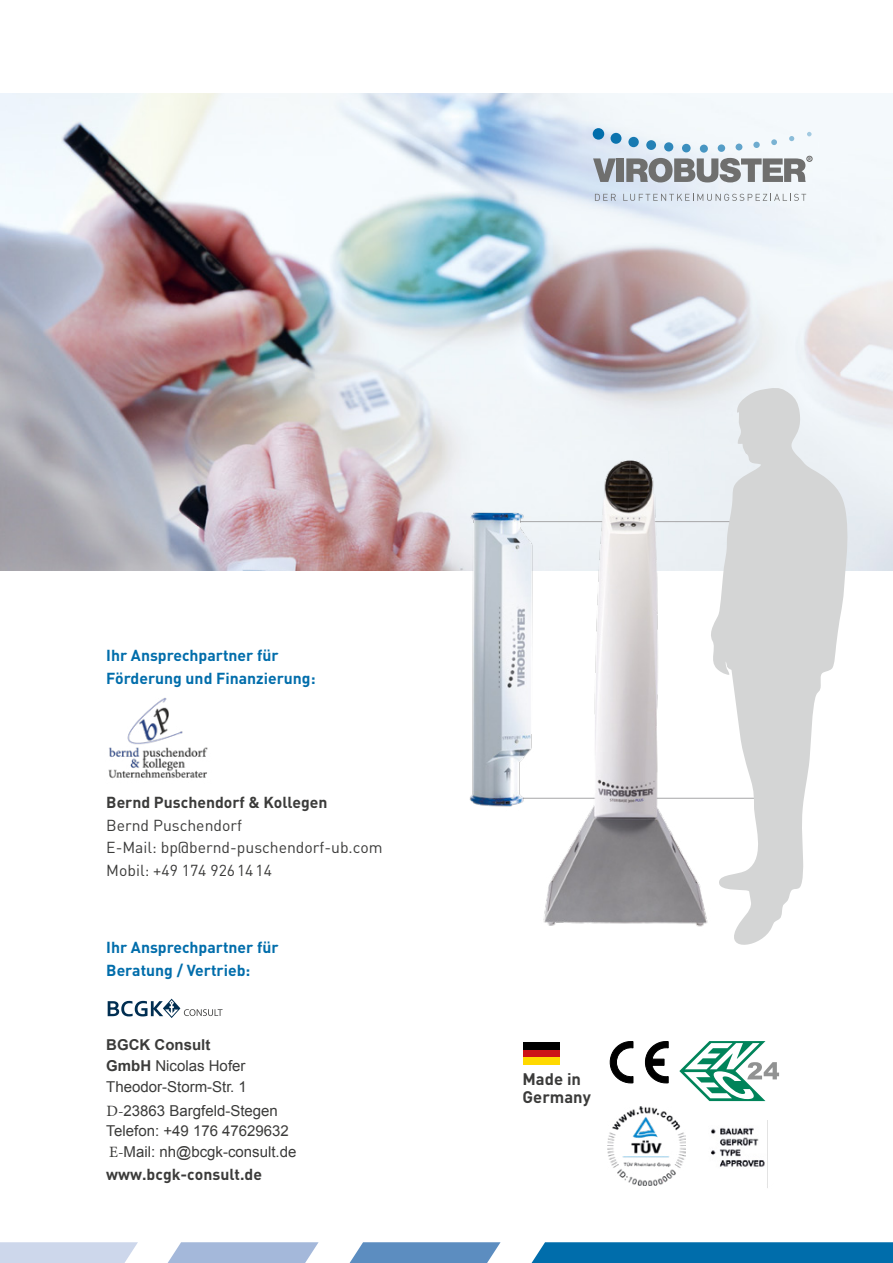
<style>
.page{position:relative;width:893px;height:1263px;background:#fff}
.page>*{position:absolute;margin:0;border:0;box-sizing:border-box;transform-origin:0 0}
.t1{font:700 16.5px/18.5px "DIN Pro";color:#3b3b3a}
.t2{font:700 15.75px/22.5px "DIN Pro";color:#006dab}
.t3{font:15.75px/22.5px "DIN Pro";color:#3b3b3a}
.t4{font:700 15.75px "DIN Pro";color:#3b3b3a}
.t5{font:15px/20.7px "Arial";color:#3b3b3a}
.s1{font-weight:700}
.s2{font-family:"Minion Pro";font-size:15.75px}
</style>
<div class="page">
<div style="left:532px;top:1242px;width:361px;height:21px;background:#006dab"></div>
<svg style="left:350px;top:1242px;width:150px;height:21px;background:#6b97c5"></svg>
<svg style="left:168px;top:1242px;width:151px;height:21px;background:#adbfdd"></svg>
<svg style="left:0;top:1242px;width:138px;height:21px;background:#d0d9ec"></svg>
<div style="left:524px;top:1042px;width:36px;height:8px;background:#000"></div>
<div style="left:524px;top:1050px;width:36px;height:8px;background:#cc1317"></div>
<div style="left:524px;top:1057px;width:36px;height:8px;background:#ffd900"></div>
<img style="left:0;top:94px;width:893px;height:476px">
<img style="left:711px;top:1120px;width:57px;height:68px">
<img style="left:607px;top:1107px;width:78px;height:78px">
<svg style="left:609px;top:1041px;width:24px;height:42px"></svg>
<svg style="left:644px;top:1041px;width:24px;height:42px"></svg>
<svg style="left:679px;top:1041px;width:100px;height:60px"></svg>
<img style="left:405px;top:459px;width:128px;height:348px">
<svg style="left:707px;top:387px;width:141px;height:558px;fill:#d4d5d5"></svg>
<img style="left:533px;top:443px;width:202px;height:494px">
<div style="left:593px;top:128px;width:11px;height:12px;background:#006dab;border-radius:50%"></div>
<div style="left:611px;top:133px;width:10px;height:11px;background:#0b73ae;border-radius:50%"></div>
<div style="left:628px;top:137px;width:11px;height:10px;background:#177ab2;border-radius:50%"></div>
<svg style="left:646px;top:140px;width:10px;height:10px"></svg>
<svg style="left:664px;top:142px;width:9px;height:9px"></svg>
<svg style="left:682px;top:144px;width:9px;height:8px"></svg>
<div style="left:700px;top:145px;width:8px;height:8px;background:#4896c2;border-radius:50%"></div>
<svg style="left:718px;top:144px;width:7px;height:8px"></svg>
<div style="left:735px;top:144px;width:7px;height:6px;background:#61a4cb;border-radius:50%"></div>
<div style="left:753px;top:142px;width:7px;height:6px;background:#6eaccf;border-radius:50%"></div>
<svg style="left:771px;top:139px;width:6px;height:6px"></svg>
<svg style="left:789px;top:136px;width:5px;height:5px"></svg>
<svg style="left:807px;top:132px;width:5px;height:4px"></svg>
<svg style="left:593px;top:158px;width:23px;height:24px"></svg>
<div style="left:617px;top:158px;width:7px;height:24px;background:#6f6f6e"></div>
<svg style="left:626px;top:156px;width:187px;height:26px;background:#a0a3a5"></svg>
<svg style="left:595px;top:194px;width:21px;height:7px"></svg>
<svg style="left:623px;top:194px;width:183px;height:7px"></svg>
<img style="left:108px;top:698px;width:100px;height:81px">
<svg style="left:108px;top:999px;width:115px;height:19px"></svg>
<p class="t2" style="left:106px;top:642px;width:211px">Ihr Ansprechpartner für<br>Förderung und Finanzierung:</p>
<p class="t4" style="left:106px;top:790px;width:223px">Bernd Puschendorf &amp; Kollegen</p>
<p class="t3" style="left:106px;top:812px;width:278px">Bernd Puschendorf<br>E-Mail: bp@bernd-puschendorf-ub.com<br>Mobil: +49 174 9261414</p>
<p class="t2" style="left:106px;top:934px;width:174px">Ihr Ansprechpartner für<br>Beratung / Vertrieb:</p>
<p class="t5" style="left:106px;top:1035px;width:142px"><span class="s1">BGCK Consult<br>GmbH</span> Nicolas Hofer<br>Theodor-Storm-Str. 1</p>
<p class="t5" style="left:106px;top:1101px;width:184px;line-height:19.8px"><span class="s2">D-</span>23863 Bargfeld-Stegen<br>Telefon: +49 176 47629632</p>
<p class="t5" style="left:109px;top:1142px;width:189px"><span class="s2">E-</span>Mail: nh@bcgk-consult.de</p>
<p class="t4" style="left:106px;top:1161px;width:157px">www.bcgk-consult.de</p>
<p class="t1" style="left:522px;top:1067px;width:70px">Made in<br>Germany</p>
</div>
